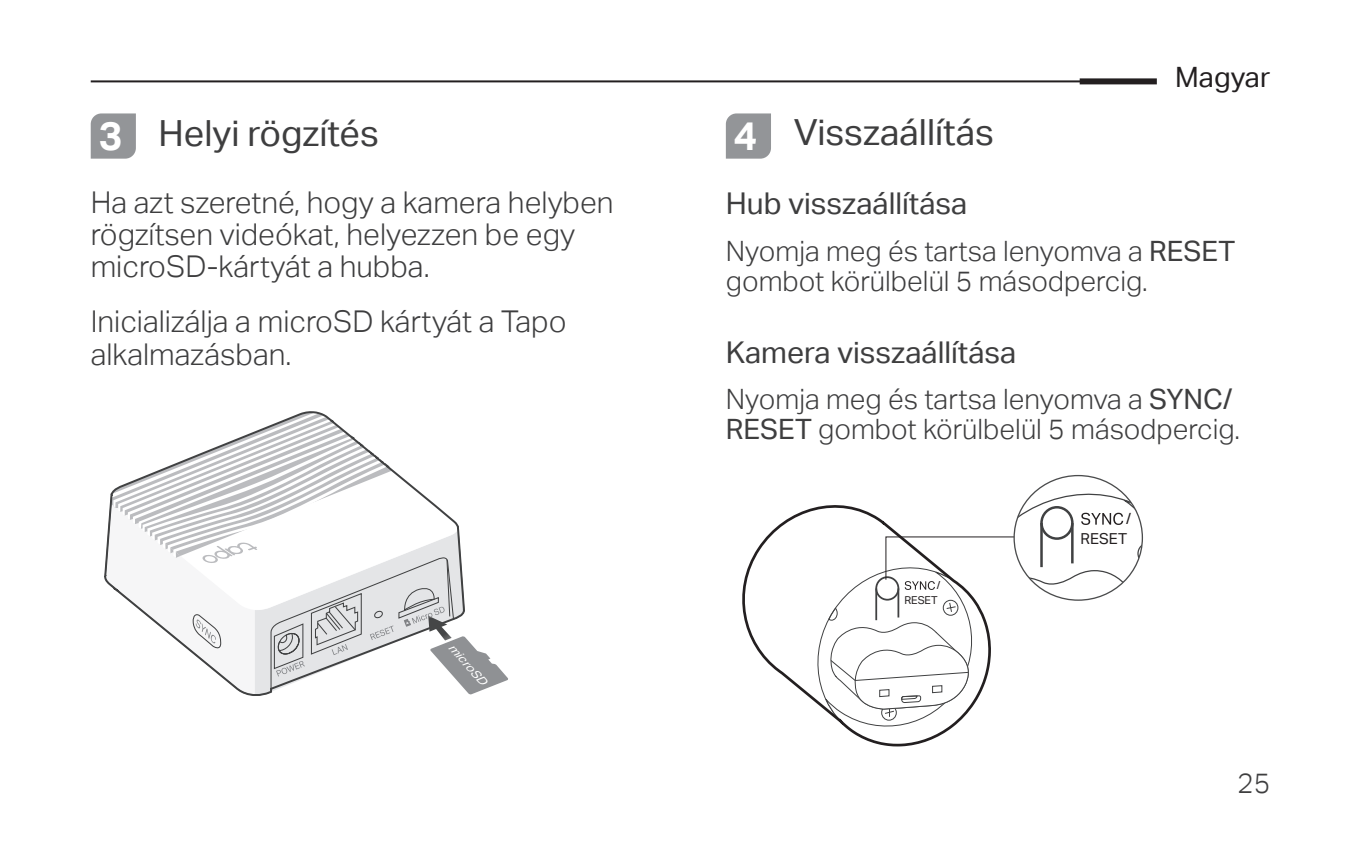
<style>
.page{position:relative;width:1361px;height:851px;background:#fff}
.page>*{position:absolute;margin:0;border:0;box-sizing:border-box;transform-origin:0 0}
.t1{font:36px "TP Link Aktiv Regular";color:#3e3e3f}
.t2{font:30px/32px "TP Link Aktiv Light";color:#3e3e3f}
.t3{font:30px "TP Link Aktiv Regular";color:#3e3e3f}
.t4{font:28px/30px "TP Link Aktiv Light";color:#3e3e3f}
.t5{font:28px "TP Link Aktiv Regular";color:#231f20}
.t6{font:15.2px "TP Link Aktiv Regular";color:#231f20}
.t7{font:italic 11.6px "TP Link Aktiv Regular";color:#fff;scale:1.13 1}
.t8{font:10.8px "TP Link Aktiv Regular";color:#231f20}
.s1{font-family:"TP Link Aktiv Bold";font-size:40px;color:#fff}
.s2{font-family:"TP Link Aktiv Regular"}
</style>
<div class="page">
<svg style="left:91px;top:113px;width:45px;height:46px;background:#97999c"></svg>
<div style="left:726px;top:113px;width:45px;height:46px;background:#939598"></div>
<hr style="left:91px;top:80px;width:1064px;height:2px;background:#231f20">
<div style="left:1079px;top:78px;width:78px;height:6px;background:#231f20"></div>
<svg style="left:104px;top:411px;width:404px;height:284px"></svg>
<svg style="left:742px;top:510px;width:64px;height:185px"></svg>
<svg style="left:806px;top:475px;width:336px;height:272px"></svg>
<p class="t1" style="left:99px;top:113px;width:282px"><span class="s1">3</span> Helyi rögzítés</p>
<p class="t2" style="left:91px;top:187px;width:524px">Ha azt szeretné, hogy a kamera helyben rögzítsen videókat, helyezzen be egy microSD-kártyát a hubba.</p>
<p class="t2" style="left:91px;top:305px;width:477px">Inicializálja a microSD kártyát a Tapo alkalmazásban.</p>
<p class="t7" style="left:456px;top:640px;width:47px;rotate:49deg">microSD</p>
<p class="t1" style="left:734px;top:111px;width:261px"><span class="s1">4</span> Visszaállítás</p>
<p class="t5" style="left:1175px;top:61px;width:96px">Magyar</p>
<p class="t3" style="left:726px;top:186px;width:243px">Hub visszaállítása</p>
<p class="t4" style="left:726px;top:236px;width:511px">Nyomja meg és tartsa lenyomva a <span class="s2">RESET </span>gombot körülbelül 5 másodpercig.</p>
<p class="t3" style="left:726px;top:335px;width:292px">Kamera visszaállítása</p>
<p class="t4" style="left:726px;top:384px;width:515px">Nyomja meg és tartsa lenyomva a <span class="s2">SYNC/<br>RESET</span> gombot körülbelül 5 másodpercig.</p>
<p class="t6" style="left:1126px;top:510px;width:7px">/</p>
<p class="t8" style="left:937px;top:579px;width:5px">/</p>
<p class="t8" style="left:904px;top:593px;width:35px">RESET</p>
<p class="t6" style="left:1080px;top:530px;width:48px">RESET</p>
<p class="t4" style="left:1237px;top:768px;width:35px">25</p>
</div>
